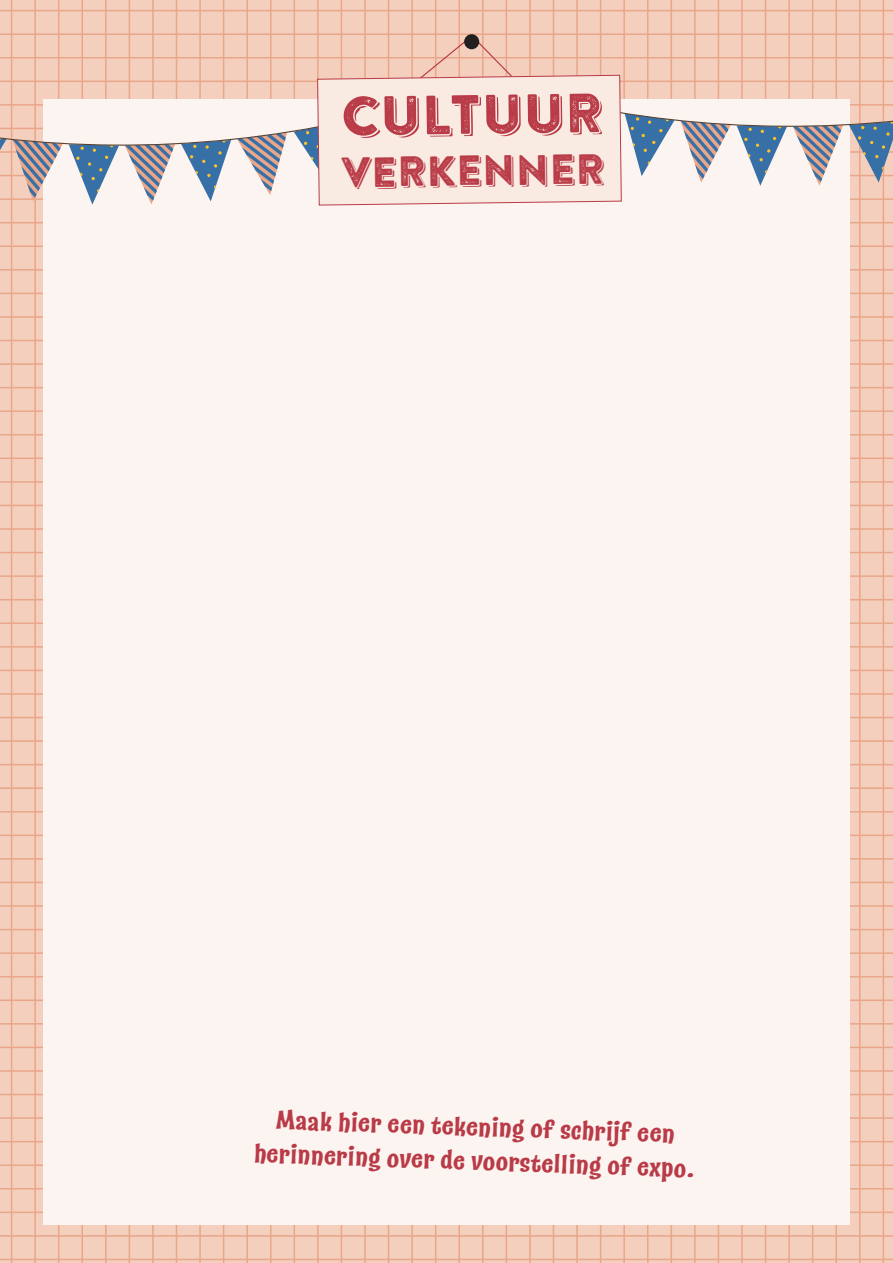
<style>
.page{position:relative;width:893px;height:1263px;background:#f4cfbd}
.page>*{position:absolute;margin:0;border:0;box-sizing:border-box;transform-origin:0 0}
.t1{font:54.9px "Brandon Printed Two Shadow";color:#b93b47}
.t2{font:42px "Brandon Printed Two Shadow";color:#b93b47}
.t3{font:700 25.2px/34.2px "Catseye";color:#b93b47;text-align:center}
</style>
<div class="page">
<hr style="left:0;top:10px;width:893px;height:1px;background:#e9a689">
<hr style="left:0;top:575px;width:893px;height:2px;background:#e9a689">
<hr style="left:0;top:293px;width:893px;height:1px;background:#e9a689">
<hr style="left:0;top:858px;width:893px;height:2px;background:#e9a689">
<hr style="left:0;top:670px;width:893px;height:1px;background:#e9a689">
<hr style="left:0;top:387px;width:893px;height:1px;background:#e9a689">
<hr style="left:0;top:952px;width:893px;height:2px;background:#e9a689">
<hr style="left:0;top:1164px;width:893px;height:2px;background:#e9a689">
<hr style="left:0;top:764px;width:893px;height:1px;background:#e9a689">
<hr style="left:0;top:481px;width:893px;height:2px;background:#e9a689">
<hr style="left:0;top:1047px;width:893px;height:1px;background:#e9a689">
<hr style="left:0;top:1259px;width:893px;height:1px;background:#e9a689">
<hr style="left:0;top:622px;width:893px;height:2px;background:#e9a689">
<hr style="left:0;top:340px;width:893px;height:1px;background:#e9a689">
<hr style="left:0;top:905px;width:893px;height:2px;background:#e9a689">
<hr style="left:0;top:717px;width:893px;height:1px;background:#e9a689">
<hr style="left:0;top:434px;width:893px;height:1px;background:#e9a689">
<hr style="left:0;top:999px;width:893px;height:2px;background:#e9a689">
<hr style="left:0;top:1211px;width:893px;height:2px;background:#e9a689">
<hr style="left:0;top:245px;width:893px;height:2px;background:#e9a689">
<hr style="left:0;top:811px;width:893px;height:1px;background:#e9a689">
<hr style="left:0;top:528px;width:893px;height:2px;background:#e9a689">
<hr style="left:0;top:1094px;width:893px;height:1px;background:#e9a689">
<hr style="left:0;top:33px;width:893px;height:2px;background:#e9a689">
<hr style="left:0;top:599px;width:893px;height:1px;background:#e9a689">
<hr style="left:0;top:316px;width:893px;height:2px;background:#e9a689">
<hr style="left:0;top:882px;width:893px;height:1px;background:#e9a689">
<hr style="left:0;top:693px;width:893px;height:2px;background:#e9a689">
<hr style="left:0;top:410px;width:893px;height:2px;background:#e9a689">
<hr style="left:0;top:976px;width:893px;height:1px;background:#e9a689">
<hr style="left:0;top:1188px;width:893px;height:1px;background:#e9a689">
<hr style="left:0;top:222px;width:893px;height:1px;background:#e9a689">
<hr style="left:0;top:787px;width:893px;height:2px;background:#e9a689">
<hr style="left:0;top:505px;width:893px;height:1px;background:#e9a689">
<hr style="left:0;top:1070px;width:893px;height:2px;background:#e9a689">
<hr style="left:0;top:646px;width:893px;height:2px;background:#e9a689">
<hr style="left:0;top:363px;width:893px;height:2px;background:#e9a689">
<hr style="left:0;top:929px;width:893px;height:1px;background:#e9a689">
<hr style="left:0;top:1141px;width:893px;height:1px;background:#e9a689">
<hr style="left:0;top:740px;width:893px;height:2px;background:#e9a689">
<hr style="left:0;top:458px;width:893px;height:1px;background:#e9a689">
<hr style="left:0;top:1023px;width:893px;height:1px;background:#e9a689">
<hr style="left:0;top:1235px;width:893px;height:2px;background:#e9a689">
<hr style="left:0;top:269px;width:893px;height:2px;background:#e9a689">
<hr style="left:0;top:834px;width:893px;height:2px;background:#e9a689">
<hr style="left:0;top:552px;width:893px;height:1px;background:#e9a689">
<hr style="left:0;top:1117px;width:893px;height:2px;background:#e9a689">
<hr style="left:553px;top:0;width:1px;height:1263px;background:#e9a689">
<hr style="left:835px;top:0;width:2px;height:1263px;background:#e9a689">
<hr style="left:270px;top:0;width:1px;height:1263px;background:#e9a689">
<hr style="left:458px;top:0;width:2px;height:1263px;background:#e9a689">
<hr style="left:741px;top:0;width:2px;height:1263px;background:#e9a689">
<hr style="left:176px;top:0;width:1px;height:1263px;background:#e9a689">
<hr style="left:364px;top:0;width:2px;height:1263px;background:#e9a689">
<hr style="left:647px;top:0;width:1px;height:1263px;background:#e9a689">
<hr style="left:82px;top:0;width:1px;height:1263px;background:#e9a689">
<hr style="left:506px;top:0;width:1px;height:1263px;background:#e9a689">
<hr style="left:788px;top:0;width:2px;height:1263px;background:#e9a689">
<hr style="left:223px;top:0;width:1px;height:1263px;background:#e9a689">
<hr style="left:411px;top:0;width:2px;height:1263px;background:#e9a689">
<hr style="left:694px;top:0;width:2px;height:1263px;background:#e9a689">
<hr style="left:129px;top:0;width:1px;height:1263px;background:#e9a689">
<hr style="left:883px;top:0;width:1px;height:1263px;background:#e9a689">
<hr style="left:317px;top:0;width:2px;height:1263px;background:#e9a689">
<hr style="left:600px;top:0;width:1px;height:1263px;background:#e9a689">
<hr style="left:34px;top:0;width:2px;height:1263px;background:#e9a689">
<hr style="left:529px;top:0;width:2px;height:1263px;background:#e9a689">
<hr style="left:812px;top:0;width:1px;height:1263px;background:#e9a689">
<hr style="left:246px;top:0;width:2px;height:1263px;background:#e9a689">
<hr style="left:435px;top:0;width:1px;height:1263px;background:#e9a689">
<hr style="left:718px;top:0;width:1px;height:1263px;background:#e9a689">
<hr style="left:152px;top:0;width:2px;height:1263px;background:#e9a689">
<hr style="left:341px;top:0;width:1px;height:1263px;background:#e9a689">
<hr style="left:623px;top:0;width:2px;height:1263px;background:#e9a689">
<hr style="left:58px;top:0;width:1px;height:1263px;background:#e9a689">
<hr style="left:482px;top:0;width:2px;height:1263px;background:#e9a689">
<hr style="left:765px;top:0;width:1px;height:1263px;background:#e9a689">
<hr style="left:199px;top:0;width:2px;height:1263px;background:#e9a689">
<hr style="left:388px;top:0;width:1px;height:1263px;background:#e9a689">
<hr style="left:671px;top:0;width:1px;height:1263px;background:#e9a689">
<hr style="left:105px;top:0;width:2px;height:1263px;background:#e9a689">
<hr style="left:859px;top:0;width:1px;height:1263px;background:#e9a689">
<hr style="left:294px;top:0;width:1px;height:1263px;background:#e9a689">
<hr style="left:576px;top:0;width:2px;height:1263px;background:#e9a689">
<hr style="left:11px;top:0;width:1px;height:1263px;background:#e9a689">
<div style="left:43px;top:99px;width:807px;height:1126px;background:#fcf4f0"></div>
<svg style="left:0;top:34px;width:893px;height:172px"></svg>
<p class="t1" style="left:340px;top:82px;width:264px;rotate:-1deg">CULTUUR</p>
<p class="t2" style="left:341px;top:146px;width:265px;rotate:-1deg">VERKENNER</p>
<p class="t3" style="left:255px;top:1102px;width:443px;rotate:2deg">Maak hier een tekening of schrijf een herinnering over de voorstelling of expo.</p>
</div>
